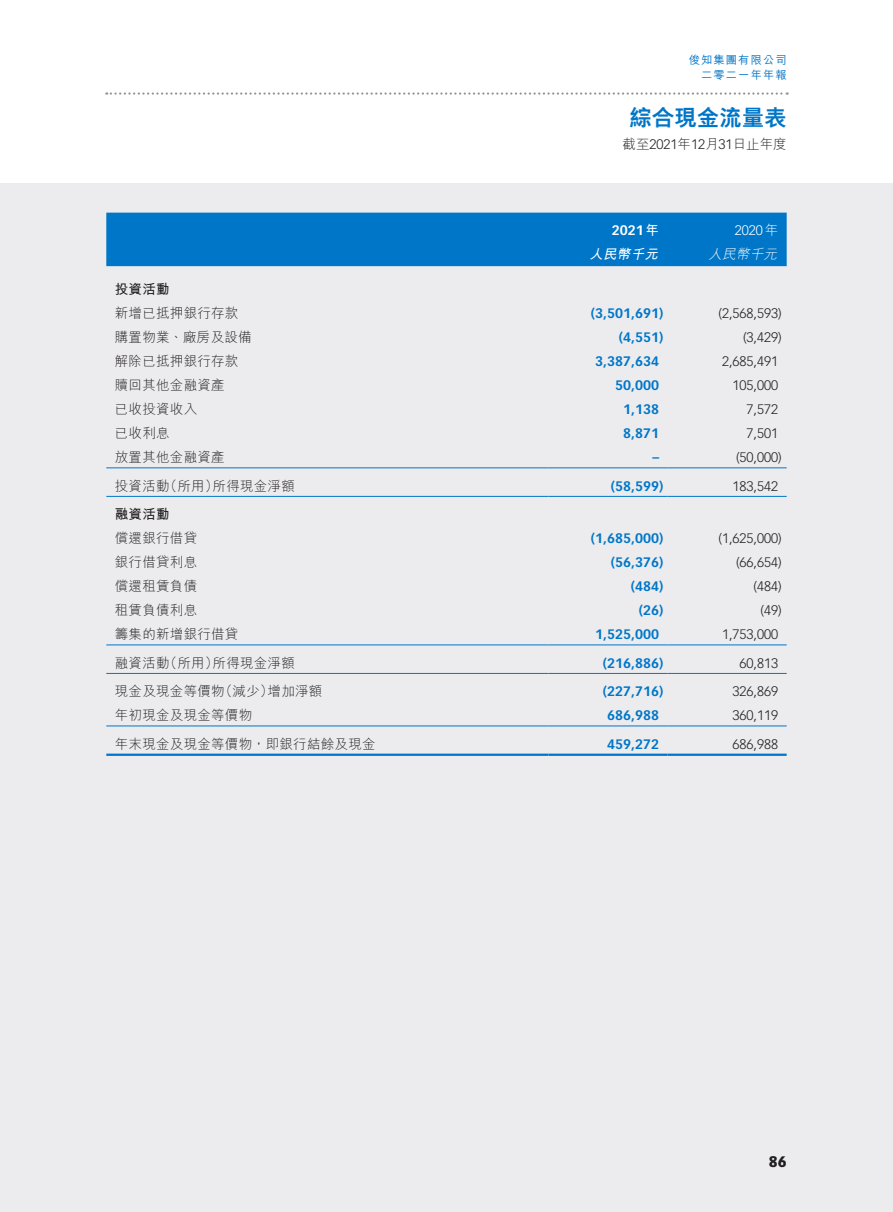
<style>
.page{position:relative;width:893px;height:1212px;background:#fff}
.page>*{position:absolute;margin:0;border:0;box-sizing:border-box;transform-origin:0 0}
.t1{font:800 22.5px "M Hei HK";color:#0076c8}
.t2{font:900 15px "Vectora LT Std";color:#231f20}
.t3{font:300 13.5px "M Hei HK";letter-spacing:.02em;color:#231f20}
.t4{font:300 13.5px "Vectora LT Std";color:#231f20}
.t5{font:700 13.5px "Vectora LT Std";color:#0076c8}
.t6{font:700 13.5px "M Hei HK";letter-spacing:.02em;color:#231f20}
.t7{font:300 13.5px "Vectora LT Std";color:#fff}
.t8{font:700 13.5px "Vectora LT Std";color:#fff}
.t9{font:italic 300 13.5px "M Hei HK";color:#fff}
.t10{font:italic 700 13.5px "M Hei HK";color:#fff}
.t11{font:500 11.25px/15px "M Hei HK";letter-spacing:.1em;color:#0076c8;text-align:right}
.s1{font-family:"Vectora LT Std"}
.s2{font-family:"M Hei HK"}
</style>
<div class="page">
<svg style="left:106px;top:92px;width:682px;height:3px"></svg>
<div style="left:0;top:183px;width:893px;height:1029px;background:#ececee"></div>
<div style="left:106px;top:213px;width:681px;height:53px;background:#0076c8"></div>
<hr style="left:106px;top:467px;width:443px;height:1px;background:#0076c8">
<hr style="left:549px;top:467px;width:119px;height:1px;background:#0076c8">
<hr style="left:668px;top:467px;width:119px;height:1px;background:#0076c8">
<hr style="left:106px;top:496px;width:443px;height:1px;background:#0076c8">
<hr style="left:549px;top:496px;width:119px;height:1px;background:#0076c8">
<hr style="left:668px;top:496px;width:119px;height:1px;background:#0076c8">
<hr style="left:106px;top:644px;width:443px;height:1px;background:#0076c8">
<hr style="left:549px;top:644px;width:119px;height:1px;background:#0076c8">
<hr style="left:668px;top:644px;width:119px;height:1px;background:#0076c8">
<hr style="left:106px;top:673px;width:443px;height:1px;background:#0076c8">
<hr style="left:549px;top:673px;width:119px;height:1px;background:#0076c8">
<hr style="left:668px;top:673px;width:119px;height:1px;background:#0076c8">
<hr style="left:106px;top:725px;width:443px;height:1px;background:#0076c8">
<hr style="left:549px;top:725px;width:119px;height:1px;background:#0076c8">
<hr style="left:668px;top:725px;width:119px;height:1px;background:#0076c8">
<hr style="left:106px;top:754px;width:443px;height:2px;background:#0076c8">
<hr style="left:549px;top:754px;width:119px;height:2px;background:#0076c8">
<hr style="left:668px;top:754px;width:119px;height:2px;background:#0076c8">
<p class="t11" style="left:689px;top:52px;width:99px">俊知集團有限公司二零二一年年報</p>
<h1 class="t1" style="left:629px;top:107px;width:159px">綜合現金流量表</h1>
<p class="t3" style="left:622px;top:138px;width:166px">截至<span class="s1">2021</span>年<span class="s1">12</span>月<span class="s1">31</span>日止年度</p>
<p class="t8" style="left:612px;top:222px;width:49px">2021<span class="s2">年</span></p>
<p class="t7" style="left:735px;top:222px;width:45px">2020 <span class="s2">年</span></p>
<p class="t10" style="left:589px;top:244px;width:74px">人民幣千元</p>
<p class="t9" style="left:708px;top:247px;width:73px">人民幣千元</p>
<p class="t6" style="left:115px;top:279px;width:56px">投資活動</p>
<p class="t3" style="left:115px;top:306px;width:125px">新增已抵押銀行存款</p>
<p class="t5" style="left:591px;top:305px;width:74px">)3,501,691(</p>
<p class="t4" style="left:718px;top:305px;width:65px">)2,568,593(</p>
<p class="t3" style="left:115px;top:330px;width:138px">購置物業、廠房及設備</p>
<p class="t5" style="left:619px;top:329px;width:46px">)4,551(</p>
<p class="t4" style="left:743px;top:329px;width:40px">)3,429(</p>
<p class="t3" style="left:115px;top:354px;width:125px">解除已抵押銀行存款</p>
<p class="t5" style="left:595px;top:353px;width:65px">3,387,634</p>
<p class="t4" style="left:722px;top:353px;width:58px">2,685,491</p>
<p class="t3" style="left:115px;top:378px;width:111px">贖回其他金融資產</p>
<p class="t5" style="left:615px;top:377px;width:45px">50,000</p>
<p class="t4" style="left:732px;top:377px;width:47px">105,000</p>
<p class="t3" style="left:115px;top:402px;width:84px">已收投資收入</p>
<p class="t5" style="left:623px;top:401px;width:37px">1,138</p>
<p class="t4" style="left:747px;top:401px;width:33px">7,572</p>
<p class="t3" style="left:115px;top:426px;width:56px">已收利息</p>
<p class="t5" style="left:623px;top:425px;width:37px">8,871</p>
<p class="t4" style="left:747px;top:425px;width:33px">7,501</p>
<p class="t3" style="left:115px;top:450px;width:111px">放置其他金融資產</p>
<p class="t5" style="left:652px;top:449px;width:8px">–</p>
<p class="t4" style="left:736px;top:449px;width:47px">)50,000(</p>
<p class="t3" style="left:164px;top:479px;width:56px">（所用）</p>
<p class="t3" style="left:115px;top:479px;width:56px">投資活動</p>
<p class="t6" style="left:115px;top:504px;width:56px">融資活動</p>
<p class="t3" style="left:213px;top:479px;width:84px">所得現金淨額</p>
<p class="t5" style="left:611px;top:477px;width:54px">)58,599(</p>
<p class="t4" style="left:732px;top:478px;width:47px">183,542</p>
<p class="t3" style="left:115px;top:531px;width:84px">償還銀行借貸</p>
<p class="t5" style="left:591px;top:530px;width:74px">)1,685,000(</p>
<p class="t4" style="left:718px;top:530px;width:65px">)1,625,000(</p>
<p class="t3" style="left:115px;top:555px;width:84px">銀行借貸利息</p>
<p class="t5" style="left:611px;top:554px;width:54px">)56,376(</p>
<p class="t4" style="left:736px;top:554px;width:47px">)66,654(</p>
<p class="t3" style="left:115px;top:579px;width:84px">償還租賃負債</p>
<p class="t5" style="left:631px;top:578px;width:34px">)484(</p>
<p class="t4" style="left:754px;top:578px;width:30px">)484(</p>
<p class="t3" style="left:115px;top:603px;width:84px">租賃負債利息</p>
<p class="t5" style="left:639px;top:602px;width:26px">)26(</p>
<p class="t4" style="left:761px;top:602px;width:23px">)49(</p>
<p class="t3" style="left:115px;top:627px;width:125px">籌集的新增銀行借貸</p>
<p class="t5" style="left:595px;top:626px;width:65px">1,525,000</p>
<p class="t4" style="left:722px;top:626px;width:58px">1,753,000</p>
<p class="t3" style="left:164px;top:656px;width:56px">（所用）</p>
<p class="t3" style="left:115px;top:656px;width:56px">融資活動</p>
<p class="t3" style="left:213px;top:656px;width:84px">所得現金淨額</p>
<p class="t5" style="left:603px;top:654px;width:62px">)216,886(</p>
<p class="t4" style="left:740px;top:655px;width:40px">60,813</p>
<p class="t3" style="left:219px;top:684px;width:56px">（減少）</p>
<p class="t3" style="left:115px;top:684px;width:111px">現金及現金等價物</p>
<p class="t3" style="left:268px;top:684px;width:56px">增加淨額</p>
<p class="t5" style="left:603px;top:683px;width:62px">)227,716(</p>
<p class="t4" style="left:732px;top:683px;width:47px">326,869</p>
<p class="t3" style="left:115px;top:708px;width:139px">年初現金及現金等價物</p>
<p class="t5" style="left:607px;top:707px;width:53px">686,988</p>
<p class="t4" style="left:732px;top:707px;width:47px">360,119</p>
<p class="t3" style="left:115px;top:737px;width:262px">年末現金及現金等價物，即銀行結餘及現金</p>
<p class="t5" style="left:607px;top:736px;width:53px">459,272</p>
<p class="t4" style="left:732px;top:736px;width:47px">686,988</p>
<p class="t2" style="left:769px;top:1152px;width:19px">86</p>
</div>
